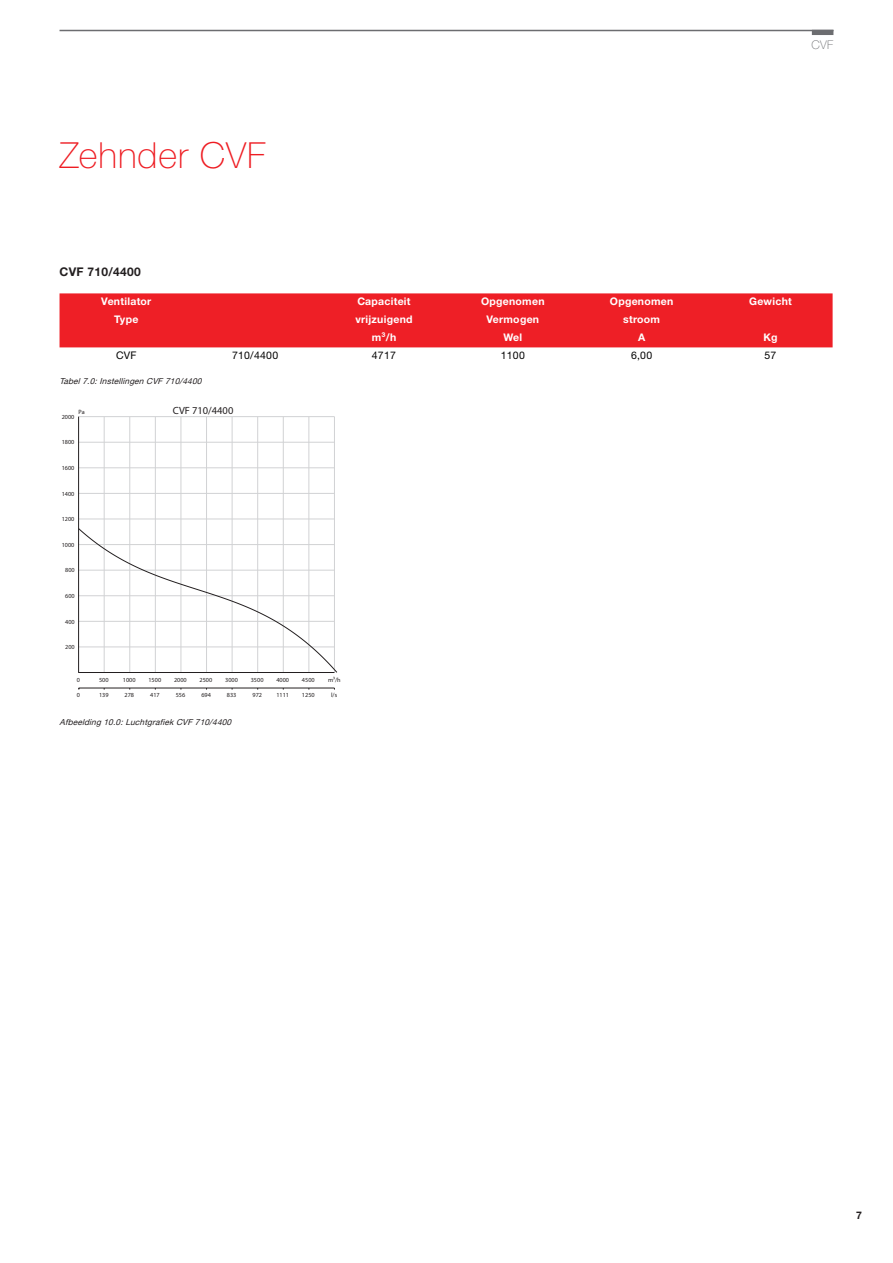
<style>
.page{position:relative;width:893px;height:1263px;background:#fff}
.page>*{position:absolute;margin:0;border:0;box-sizing:border-box;transform-origin:0 0}
.t1{font:100 36px "Helvetica Neue LTW1 G";letter-spacing:.025em;color:#ee1d23}
.t2{font:700 12px "Helvetica Neue LTW1 G";letter-spacing:.025em;color:#231f20}
.t3{font:100 12px "Helvetica Neue LTW1 G";color:#6c6d70}
.t4{font:700 10.5px "Helvetica Neue LTW1 G";letter-spacing:.025em;color:#fff}
.t5{font:10.5px "Helvetica Neuefor Zehnder";letter-spacing:.025em;color:#000}
.t6{font:10.5px "Helvetica Neue LT Std";color:#231f20}
.t7{font:700 10.5px "Helvetica Neue LTW1 G";color:#231f20}
.t8{font:italic 8.25px "Helvetica Neue";color:#231f20}
.t9{font:6.15px "Helvetica Neue LT Std";color:#231f20}
</style>
<div class="page">
<hr style="left:60px;top:30px;width:773px;height:1px;background:#6c6d70">
<div style="left:812px;top:30px;width:21px;height:5px;background:#6c6d70"></div>
<div style="left:60px;top:293px;width:773px;height:54px;background:#ee1f26"></div>
<hr style="left:104px;top:417px;width:1px;height:255px;background:#d1d2d4">
<hr style="left:130px;top:417px;width:1px;height:255px;background:#d1d2d4">
<hr style="left:155px;top:417px;width:1px;height:255px;background:#d1d2d4">
<hr style="left:181px;top:417px;width:1px;height:255px;background:#d1d2d4">
<hr style="left:206px;top:417px;width:1px;height:255px;background:#d1d2d4">
<hr style="left:232px;top:417px;width:1px;height:255px;background:#d1d2d4">
<hr style="left:257px;top:417px;width:1px;height:255px;background:#d1d2d4">
<hr style="left:283px;top:417px;width:1px;height:255px;background:#d1d2d4">
<hr style="left:309px;top:417px;width:1px;height:255px;background:#d1d2d4">
<hr style="left:334px;top:417px;width:1px;height:255px;background:#d1d2d4">
<hr style="left:79px;top:519px;width:255px;height:1px;background:#d1d2d4">
<hr style="left:79px;top:493px;width:255px;height:1px;background:#d1d2d4">
<hr style="left:79px;top:467px;width:255px;height:1px;background:#d1d2d4">
<hr style="left:79px;top:442px;width:255px;height:1px;background:#d1d2d4">
<hr style="left:79px;top:416px;width:255px;height:1px;background:#d1d2d4">
<hr style="left:78px;top:417px;width:1px;height:255px;background:#231f20">
<svg style="left:78px;top:528px;width:259px;height:162px"></svg>
<h1 class="t1" style="left:60px;top:134px;width:208px">Zehnder CVF</h1>
<h2 class="t3" style="left:811px;top:37px;width:23px">CVF</h2>
<h2 class="t2" style="left:60px;top:265px;width:83px">CVF 710/4400</h2>
<h3 class="t4" style="left:101px;top:295px;width:52px">Ventilator</h3>
<h3 class="t4" style="left:357px;top:295px;width:55px">Capaciteit</h3>
<h3 class="t4" style="left:481px;top:295px;width:65px">Opgenomen</h3>
<h3 class="t4" style="left:610px;top:295px;width:65px">Opgenomen</h3>
<h3 class="t4" style="left:749px;top:295px;width:44px">Gewicht</h3>
<h3 class="t4" style="left:114px;top:313px;width:26px">Type</h3>
<h3 class="t4" style="left:355px;top:313px;width:59px">vrijzuigend</h3>
<h3 class="t4" style="left:486px;top:313px;width:54px">Vermogen</h3>
<h3 class="t4" style="left:623px;top:313px;width:38px">stroom</h3>
<h3 class="t4" style="left:372px;top:331px;width:26px">m³/h</h3>
<h3 class="t4" style="left:503px;top:331px;width:20px">Wel</h3>
<h3 class="t4" style="left:638px;top:331px;width:9px">A</h3>
<h3 class="t4" style="left:763px;top:331px;width:16px">Kg</h3>
<h3 class="t5" style="left:116px;top:349px;width:22px">CVF</h3>
<h3 class="t5" style="left:232px;top:349px;width:48px">710/4400</h3>
<h3 class="t5" style="left:372px;top:349px;width:26px">4717</h3>
<h3 class="t5" style="left:501px;top:349px;width:26px">1100</h3>
<h3 class="t5" style="left:631px;top:349px;width:23px">6,00</h3>
<h3 class="t5" style="left:764px;top:349px;width:13px">57</h3>
<h3 class="t8" style="left:60px;top:376px;width:146px">Tabel7.0:Instellingen CVF 710/4400</h3>
<p class="t9" style="left:79px;top:408px;width:8px">Pa</p>
<p class="t9" style="left:62px;top:413px;width:14px">2000</p>
<p class="t9" style="left:62px;top:438px;width:14px">1800</p>
<p class="t9" style="left:62px;top:464px;width:14px">1600</p>
<p class="t9" style="left:62px;top:490px;width:14px">1400</p>
<p class="t9" style="left:62px;top:515px;width:14px">1200</p>
<p class="t9" style="left:62px;top:541px;width:14px">1000</p>
<p class="t9" style="left:65px;top:566px;width:11px">800</p>
<p class="t9" style="left:65px;top:592px;width:11px">600</p>
<p class="t9" style="left:65px;top:618px;width:11px">400</p>
<p class="t9" style="left:65px;top:643px;width:11px">200</p>
<p class="t9" style="left:77px;top:676px;width:5px">0</p>
<p class="t9" style="left:77px;top:691px;width:5px">0</p>
<p class="t9" style="left:99px;top:676px;width:11px">500</p>
<p class="t9" style="left:99px;top:691px;width:11px">139</p>
<h3 class="t6" style="left:173px;top:403px;width:62px">CVF 710/4400</h3>
<p class="t9" style="left:123px;top:676px;width:14px">1000</p>
<p class="t9" style="left:125px;top:691px;width:11px">278</p>
<p class="t9" style="left:148px;top:676px;width:14px">1500</p>
<p class="t9" style="left:150px;top:691px;width:11px">417</p>
<p class="t9" style="left:174px;top:676px;width:14px">2000</p>
<p class="t9" style="left:176px;top:691px;width:11px">556</p>
<p class="t9" style="left:200px;top:676px;width:14px">2500</p>
<p class="t9" style="left:201px;top:691px;width:11px">694</p>
<p class="t9" style="left:225px;top:676px;width:14px">3000</p>
<p class="t9" style="left:227px;top:691px;width:11px">833</p>
<h3 class="t8" style="left:60px;top:717px;width:176px">Afbeelding 10.0:Luchtgrafiek CVF 710/4400</h3>
<p class="t9" style="left:251px;top:676px;width:14px">3500</p>
<p class="t9" style="left:253px;top:691px;width:11px">972</p>
<p class="t9" style="left:276px;top:676px;width:14px">4000</p>
<p class="t9" style="left:276px;top:691px;width:14px">1111</p>
<p class="t9" style="left:302px;top:676px;width:14px">4500</p>
<p class="t9" style="left:302px;top:691px;width:14px">1250</p>
<p class="t9" style="left:328px;top:676px;width:14px">m³/h</p>
<p class="t9" style="left:331px;top:691px;width:8px">l/s</p>
<h3 class="t7" style="left:856px;top:1209px;width:7px">7</h3>
</div>
